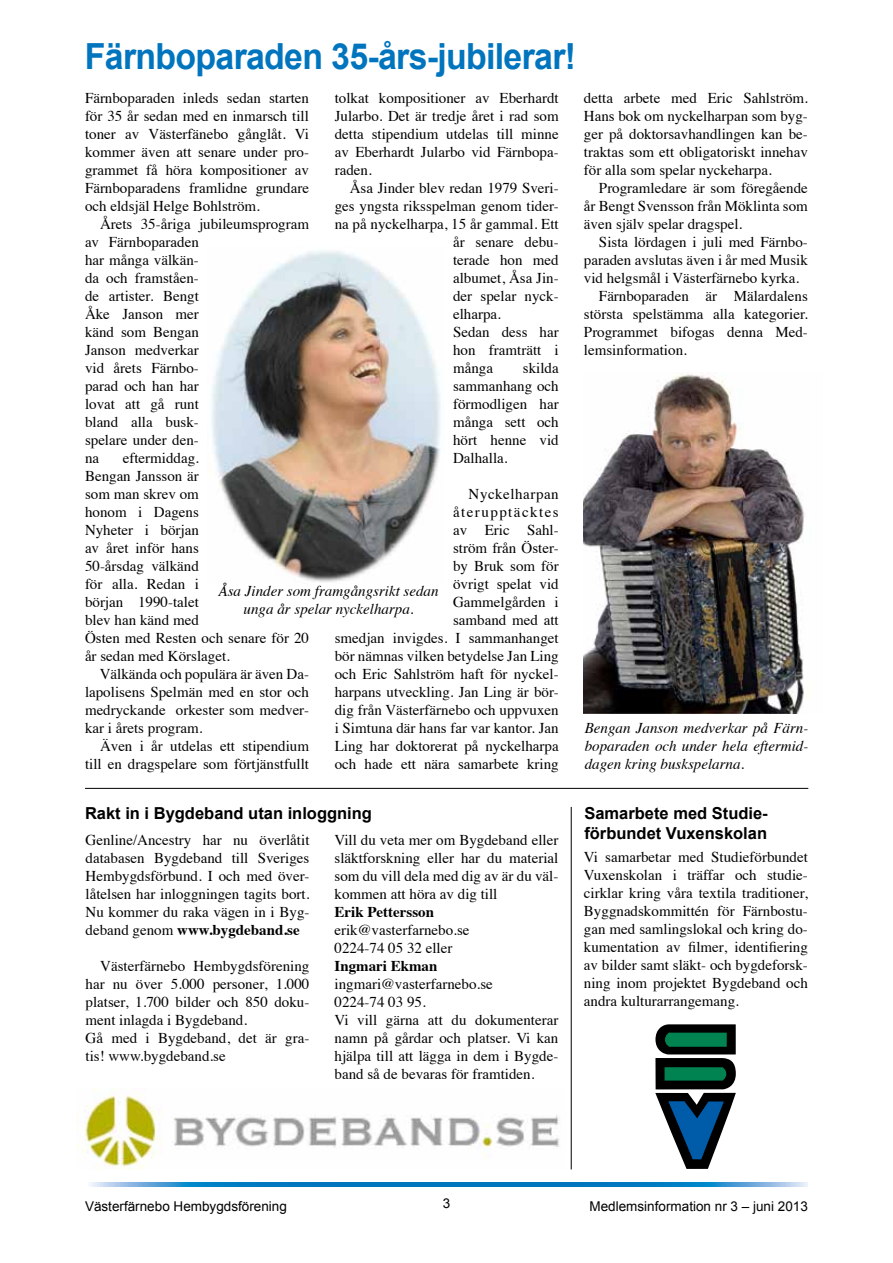
<style>
.page{position:relative;width:893px;height:1263px;background:#fff}
.page>*{position:absolute;margin:0;border:0;box-sizing:border-box;transform-origin:0 0}
.t1{font:700 36px "Arial";letter-spacing:-.02em;color:#0075be;scale:.94 1}
.t2{font:700 16.5px/19.8px "Arial";color:#000}
.t3{font:15px/18px "Times";color:#000;text-align:justify}
.t4{font:italic 15px/18px "Times";color:#000;text-align:center}
.t5{font:700 15px "Times";color:#000}
.t6{font:13.5px "Arial";color:#000}
.s1{font-weight:700}
</style>
<div class="page">
<svg style="left:91px;top:1182px;width:717px;height:5px"></svg>
<img style="left:77px;top:1089px;width:483px;height:80px">
<hr style="left:85px;top:788px;width:723px;height:1px;background:#000">
<hr style="left:571px;top:807px;width:1px;height:362px;background:#000">
<svg style="left:655px;top:1024px;width:81px;height:145px"></svg>
<img style="left:211px;top:251px;width:230px;height:331px">
<img style="left:584px;top:374px;width:221px;height:340px">
<h1 class="t1" style="left:85px;top:32px;width:524px">Färnboparaden 35-års-jubilerar!</h1>
<p class="t3" style="left:85px;top:87px;width:226px">Färnboparaden inleds sedan starten för 35 år sedan med en inmarsch till toner av Västerfänebo gånglåt. Vi kommer även att senare under pro&shy;grammet få höra kompositioner av Färnboparadens framlidne grundare och eldsjäl Helge Bohlström.</p>
<p class="t3" style="left:85px;top:213px;width:226px;text-align:left;text-indent:15px">Årets 35-åriga jubileumsprogram av Färnboparaden<br>har många välkän-<br>da och framståen-<br>de artister. Bengt<br>Åke Janson mer<br>känd som Bengan<br>Janson medverkar<br>vid årets Färnbo-<br>parad och han har<br>lovat att gå runt<br>bland alla busk-<br>spelare under den-<br>na</p>
<p class="t3" style="left:335px;top:87px;width:225px">tolkat kompositioner av Eberhardt Jularbo. Det är tredje året i rad som detta stipendium utdelas till minne av Eberhardt Jularbo vid Färnbopa&shy;raden.</p>
<p class="t3" style="left:350px;top:177px;width:210px">Åsa Jinder blev redan 1979 Sveri-</p>
<p class="t3" style="left:335px;top:195px;width:225px">ges yngsta riksspelman genom tider-</p>
<p class="t3" style="left:335px;top:213px;width:225px">na på nyckelharpa, 15 år gammal. Ett</p>
<p class="t3" style="left:453px;top:231px;width:107px">år senare debu-</p>
<p class="t3" style="left:453px;top:249px;width:107px">terade hon med</p>
<p class="t3" style="left:453px;top:267px;width:107px">albumet, Åsa Jin-</p>
<p class="t3" style="left:453px;top:285px;width:107px">der spelar nyck-</p>
<p class="t3" style="left:453px;top:303px;width:49px">elharpa.</p>
<p class="t3" style="left:453px;top:321px;width:107px">Sedan dess har</p>
<p class="t3" style="left:453px;top:339px;width:107px">hon framträtt i</p>
<p class="t3" style="left:453px;top:357px;width:41px">många</p>
<p class="t3" style="left:453px;top:357px;width:107px;text-indent:70px">skilda sammanhang och förmodligen har många sett och hört henne vid Dalhalla.</p>
<p class="t3" style="left:335px;top:483px;width:225px;text-align:right">Nyckelharpan<br>återupptäcktes<br>av Eric Sahl-<br>ström från Öster-<br>by Bruk som för<br>övrigt spelat vid<br>Gammelgården i<br>samband med att<br>smedjan invigdes. I sammanhanget bör nämnas vilken betydelse Jan Ling och Eric Sahlström haft för nyckel&shy;harpans utveckling. Jan Ling är bör&shy;dig från Västerfärnebo och uppvuxen i Simtuna där hans far var kantor. Jan<br>Ling har doktorerat på nyckelharpa och hade ett nära samarbete kring</p>
<p class="t3" style="left:85px;top:447px;width:225px;text-align:left;text-indent:38px">eftermiddag.<br>Bengan Jansson är<br>som man skrev om<br>honom i Dagens<br>Nyheter i början<br>av året inför hans<br>50-årsdag välkänd<br>för alla. Redan i<br>början 1990-talet<br>blev han känd med<br>Östen med Resten och senare för 20 år sedan med Körslaget.</p>
<p class="t3" style="left:85px;top:663px;width:225px;text-indent:15px">Välkända och populära är även Da&shy;lapolisens Spelmän med en stor och medryckande orkester som medver&shy;kar i årets program.</p>
<p class="t3" style="left:85px;top:735px;width:226px;text-align:right">Även i år utdelas ett stipendium till en dragspelare som förtjänstfullt</p>
<p class="t4" style="left:219px;top:581px;width:221px">Åsa Jinder som framgångsrikt sedan unga år spelar nyckelharpa.</p>
<p class="t3" style="left:584px;top:87px;width:225px">detta arbete med Eric Sahlström.<br>Hans bok om nyckelharpan som byg&shy;ger på doktorsavhandlingen kan be&shy;traktas som ett obligatoriskt innehav för alla som spelar nyckeharpa.</p>
<p class="t3" style="left:584px;top:177px;width:225px;text-indent:15px">Programledare är som föregående år Bengt Svensson från Möklinta som även själv spelar dragspel.</p>
<p class="t3" style="left:599px;top:231px;width:210px">Sista lördagen i juli med Färnbo-</p>
<p class="t3" style="left:584px;top:249px;width:225px">paraden avslutas även i år med Musik</p>
<p class="t3" style="left:584px;top:267px;width:217px">vid helgsmål i Västerfärnebo kyrka.</p>
<p class="t3" style="left:599px;top:285px;width:210px">Färnboparaden är Mälardalens</p>
<p class="t3" style="left:584px;top:303px;width:225px">största spelstämma alla kategorier.</p>
<p class="t3" style="left:584px;top:321px;width:225px">Programmet bifogas denna Med-</p>
<p class="t3" style="left:584px;top:339px;width:104px">lemsinformation.</p>
<p class="t4" style="left:585px;top:718px;width:225px;text-align:justify">Bengan Janson medverkar på Färn&shy;boparaden och under hela eftermid&shy;dagen kring buskspelarna.</p>
<p class="t2" style="left:85px;top:804px;width:288px">Rakt in i Bygdeband utan inloggning</p>
<p class="t2" style="left:584px;top:804px;width:185px">Samarbete med Studie&shy;förbundet Vuxenskolan</p>
<p class="t3" style="left:584px;top:847px;width:225px">Vi samarbetar med Studieförbundet Vuxenskolan i träffar och studie&shy;cirklar kring våra textila traditioner, Byggnadskommittén för Färnbostu&shy;gan med samlingslokal och kring do&shy;kumentation av filmer, identifiering av bilder samt släkt- och bygdeforsk&shy;ning inom projektet Bygdeband och andra kulturarrangemang.</p>
<p class="t3" style="left:86px;top:829px;width:225px">Genline/Ancestry har nu överlåtit databasen Bygdeband till Sveriges Hembygdsförbund. I och med över&shy;låtelsen har inloggningen tagits bort.<br>Nu kommer du raka vägen in i Byg&shy;deband genom <span class="s1">www.bygdeband.se</span></p>
<p class="t3" style="left:86px;top:955px;width:225px;text-align:left;text-indent:15px">Västerfärnebo Hembygdsförening har nu över 5.000 personer, 1.000 platser, 1.700 bilder och 850 doku&shy;ment inlagda i Bygdeband.<br>Gå med i Bygdeband, det är gra&shy;tis! www.bygdeband.se</p>
<p class="t3" style="left:334px;top:829px;width:225px">Vill du veta mer om Bygdeband eller släktforskning eller har du material som du vill dela med dig av är du väl&shy;kommen att höra av dig till</p>
<p class="t5" style="left:334px;top:897px;width:101px">Erik Pettersson</p>
<p class="t3" style="left:334px;top:919px;width:137px">erik@vasterfarnebo.se<br>0224-74 05 32 eller</p>
<p class="t5" style="left:334px;top:951px;width:104px">Ingmari Ekman</p>
<p class="t3" style="left:334px;top:973px;width:225px;text-align:left">ingmari@vasterfarnebo.se<br>0224-74 03 95.<br>Vi vill gärna att du dokumenterar namn på gårdar och platser. Vi kan hjälpa till att lägga in dem i Bygde&shy;band så de bevaras för framtiden.</p>
<p class="t6" style="left:85px;top:1197px;width:203px">Västerfärnebo Hembygdsförening</p>
<p class="t6" style="left:443px;top:1195px;width:9px">3</p>
<p class="t6" style="left:590px;top:1197px;width:220px">Medlemsinformation nr 3 – juni 2013</p>
</div>
